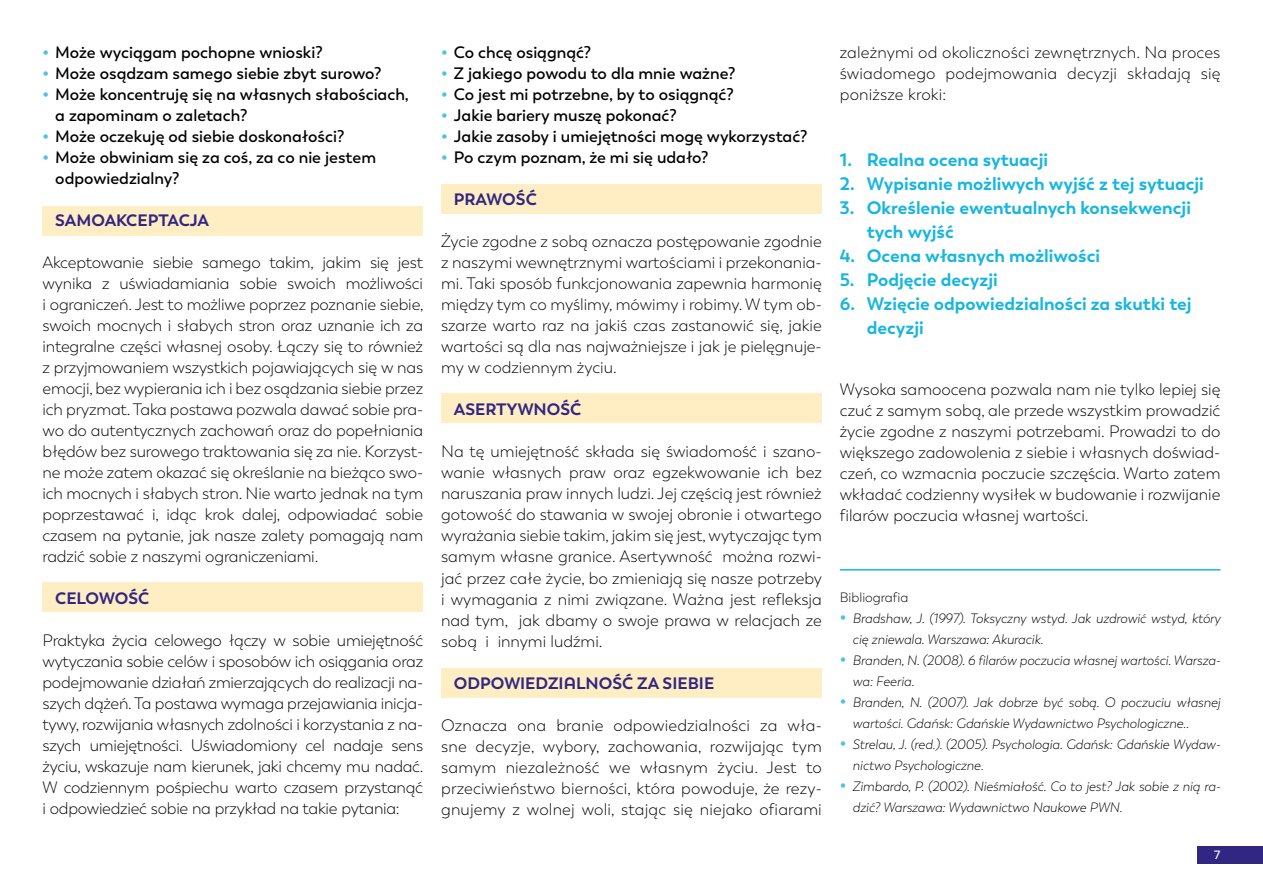
<style>
.page{position:relative;width:1263px;height:893px;background:#fff}
.page>*{position:absolute;margin:0;border:0;box-sizing:border-box;transform-origin:0 0}
.t1{font:700 18px/24px "Trenda";color:#18b6de}
.t2{font:300 16.5px/21px "Trenda";color:#000;text-align:justify}
.t3{font:600 16.5px/21px "Trenda";color:#000}
.t4{font:700 16.5px "Trenda";color:#312783}
.t5{font:italic 300 13.5px/21px "Trenda";color:#000}
.t6{font:300 13.5px "Trenda";color:#000}
.t7{font:600 12px "Trenda";color:#fff}
.s1{font-weight:700;color:#50c1e4}
.s2{font-weight:700;font-style:normal;font-size:16.5px;color:#50c1e4}
</style>
<div class="page">
<div style="left:43px;top:206px;width:380px;height:30px;background:#ffedc4"></div>
<div style="left:441px;top:184px;width:381px;height:30px;background:#ffedc4"></div>
<div style="left:441px;top:393px;width:381px;height:30px;background:#ffedc4"></div>
<div style="left:441px;top:668px;width:381px;height:29px;background:#ffedc4"></div>
<div style="left:43px;top:583px;width:380px;height:29px;background:#ffedc4"></div>
<div style="left:1197px;top:846px;width:66px;height:17px;background:#312783"></div>
<hr style="left:840px;top:569px;width:380px;height:2px;background:#18b6de">
<p class="t3" style="left:43px;top:42px;width:282px"><span class="s1">•</span> Może wyciągam pochopne wnioski?</p>
<p class="t3" style="left:43px;top:63px;width:341px"><span class="s1">•</span> Może osądzam samego siebie zbyt surowo?</p>
<p class="t3" style="left:55px;top:84px;width:355px;text-indent:-13px"><span class="s1">•</span> Może koncentruję się na własnych słabościach, a zapominam o zaletach?</p>
<p class="t3" style="left:43px;top:126px;width:303px"><span class="s1">•</span> Może oczekuję od siebie doskonałości?</p>
<p class="t3" style="left:55px;top:147px;width:322px;text-indent:-13px"><span class="s1">•</span> Może obwiniam się za coś, za co nie jestem odpowiedzialny?</p>
<p class="t4" style="left:55px;top:210px;width:155px">SAMOAKCEPTACJA</p>
<p class="t2" style="left:43px;top:252px;width:383px">Akceptowanie siebie samego takim, jakim się jest wynika z uświadamiania sobie swoich możliwości i ograniczeń. Jest to możliwe poprzez poznanie siebie, swoich mocnych i słabych stron oraz uznanie ich za integralne części własnej osoby. Łączy się to również z przyjmowaniem wszystkich pojawiających się w nas emocji, bez wypierania ich i bez osądzania siebie przez ich pryzmat. Taka postawa pozwala dawać sobie pra&shy;wo do autentycznych zachowań oraz do popełniania błędów bez surowego traktowania się za nie. Korzyst&shy;ne może zatem okazać się określanie na bieżąco swo&shy;ich mocnych i słabych stron. Nie warto jednak na tym poprzestawać i, idąc krok dalej, odpowiadać sobie czasem na pytanie, jak nasze zalety pomagają nam radzić sobie z naszymi ograniczeniami.</p>
<p class="t4" style="left:55px;top:588px;width:96px">CELOWOŚĆ</p>
<p class="t2" style="left:43px;top:630px;width:382px">Praktyka życia celowego łączy w sobie umiejętność wytyczania sobie celów i sposobów ich osiągania oraz podejmowanie działań zmierzających do realizacji na&shy;szych dążeń. Ta postawa wymaga przejawiania inicja&shy;tywy, rozwijania własnych zdolności i korzystania z na&shy;szych umiejętności. Uświadomiony cel nadaje sens życiu, wskazuje nam kierunek, jaki chcemy mu nadać.<br>W codziennym pośpiechu warto czasem przystanąć i odpowiedzieć sobie na przykład na takie pytania:</p>
<p class="t3" style="left:441px;top:42px;width:152px"><span class="s1">•</span> Co chcę osiągnąć?</p>
<p class="t3" style="left:441px;top:63px;width:296px"><span class="s1">•</span> Z jakiego powodu to dla mnie ważne?</p>
<p class="t3" style="left:441px;top:84px;width:294px"><span class="s1">•</span> Co jest mi potrzebne, by to osiągnąć?</p>
<p class="t3" style="left:441px;top:105px;width:237px"><span class="s1">•</span> Jakie bariery muszę pokonać?</p>
<p class="t3" style="left:441px;top:126px;width:368px"><span class="s1">•</span> Jakie zasoby i umiejętności mogę wykorzystać?</p>
<p class="t3" style="left:441px;top:147px;width:269px"><span class="s1">•</span> Po czym poznam, że mi się udało?</p>
<p class="t4" style="left:454px;top:189px;width:84px">PRAWOŚĆ</p>
<p class="t2" style="left:441px;top:231px;width:382px">Życie zgodne z sobą oznacza postępowanie zgodnie z naszymi wewnętrznymi wartościami i przekonania&shy;mi. Taki sposób funkcjonowania zapewnia harmonię między tym co myślimy, mówimy i robimy. W tym ob&shy;szarze warto raz na jakiś czas zastanowić się, jakie wartości są dla nas najważniejsze i jak je pielęgnuje&shy;my w codziennym życiu.</p>
<p class="t4" style="left:454px;top:399px;width:129px">ASERTYWNOŚĆ</p>
<p class="t2" style="left:441px;top:441px;width:382px">Na tę umiejętność składa się świadomość i szano&shy;wanie własnych praw oraz egzekwowanie ich bez naruszania praw innych ludzi. Jej częścią jest również gotowość do stawania w swojej obronie i otwartego wyrażania siebie takim, jakim się jest, wytyczając tym samym własne granice. Asertywność można rozwi&shy;jać przez całe życie, bo zmieniają się nasze potrzeby i wymagania z nimi związane. Ważna jest refleksja nad tym, jak dbamy o swoje prawa w relacjach ze sobą i innymi ludźmi.</p>
<p class="t4" style="left:454px;top:672px;width:262px">ODPOWIEDZIALNOŚĆ ZA SIEBIE</p>
<p class="t2" style="left:441px;top:714px;width:382px">Oznacza ona branie odpowiedzialności za wła&shy;sne decyzje, wybory, zachowania, rozwijając tym samym niezależność we własnym życiu. Jest to przeciwieństwo bierności, która powoduje, że rezy&shy;gnujemy z wolnej woli, stając się niejako ofiarami</p>
<p class="t2" style="left:840px;top:42px;width:382px">zależnymi od okoliczności zewnętrznych. Na proces świadomego podejmowania decyzji składają się poniższe kroki:</p>
<p class="t1" style="left:840px;top:148px;width:210px">1. Realna ocena sytuacji</p>
<p class="t1" style="left:840px;top:172px;width:366px">2. Wypisanie możliwych wyjść z tej sytuacji</p>
<p class="t1" style="left:867px;top:196px;width:326px;text-indent:-27px">3. Określenie ewentualnych konsekwencji tych wyjść</p>
<p class="t1" style="left:840px;top:244px;width:262px">4. Ocena własnych możliwości</p>
<p class="t1" style="left:840px;top:268px;width:159px">5. Podjęcie decyzji</p>
<p class="t1" style="left:867px;top:292px;width:326px;text-indent:-27px">6. Wzięcie odpowiedzialności za skutki tej decyzji</p>
<p class="t2" style="left:840px;top:379px;width:382px">Wysoka samoocena pozwala nam nie tylko lepiej się czuć z samym sobą, ale przede wszystkim prowadzić życie zgodne z naszymi potrzebami. Prowadzi to do większego zadowolenia z siebie i własnych doświad&shy;czeń, co wzmacnia poczucie szczęścia. Warto zatem wkładać codzienny wysiłek w budowanie i rozwijanie filarów poczucia własnej wartości.</p>
<p class="t6" style="left:840px;top:590px;width:70px">Bibliografia</p>
<p class="t5" style="left:852px;top:608px;width:369px;text-indent:-13px"><span class="s2">•</span> Bradshaw, J. (1997). Toksyczny wstyd. Jak uzdrowić wstyd, który cię zniewala. Warszawa: Akuracik.</p>
<p class="t5" style="left:852px;top:650px;width:369px;text-indent:-13px"><span class="s2">•</span> Branden, N. (2008). 6 filarów poczucia własnej wartości. Warsza&shy;wa: Feeria.</p>
<p class="t5" style="left:852px;top:692px;width:369px;text-indent:-13px"><span class="s2">•</span> Branden, N. (2007). Jak dobrze być sobą. O poczuciu własnej wartości. Gdańsk: Gdańskie Wydawnictwo Psychologiczne..</p>
<p class="t5" style="left:852px;top:734px;width:369px;text-indent:-13px"><span class="s2">•</span> Strelau, J. (red.). (2005). Psychologia. Gdańsk: Gdańskie Wydaw&shy;nictwo Psychologiczne.</p>
<p class="t5" style="left:852px;top:776px;width:369px;text-indent:-13px"><span class="s2">•</span> Zimbardo, P. (2002). Nieśmiałość. Co to jest? Jak sobie z nią ra&shy;dzić? Warszawa: Wydawnictwo Naukowe PWN.</p>
<p class="t7" style="left:1214px;top:847px;width:8px">7</p>
</div>
